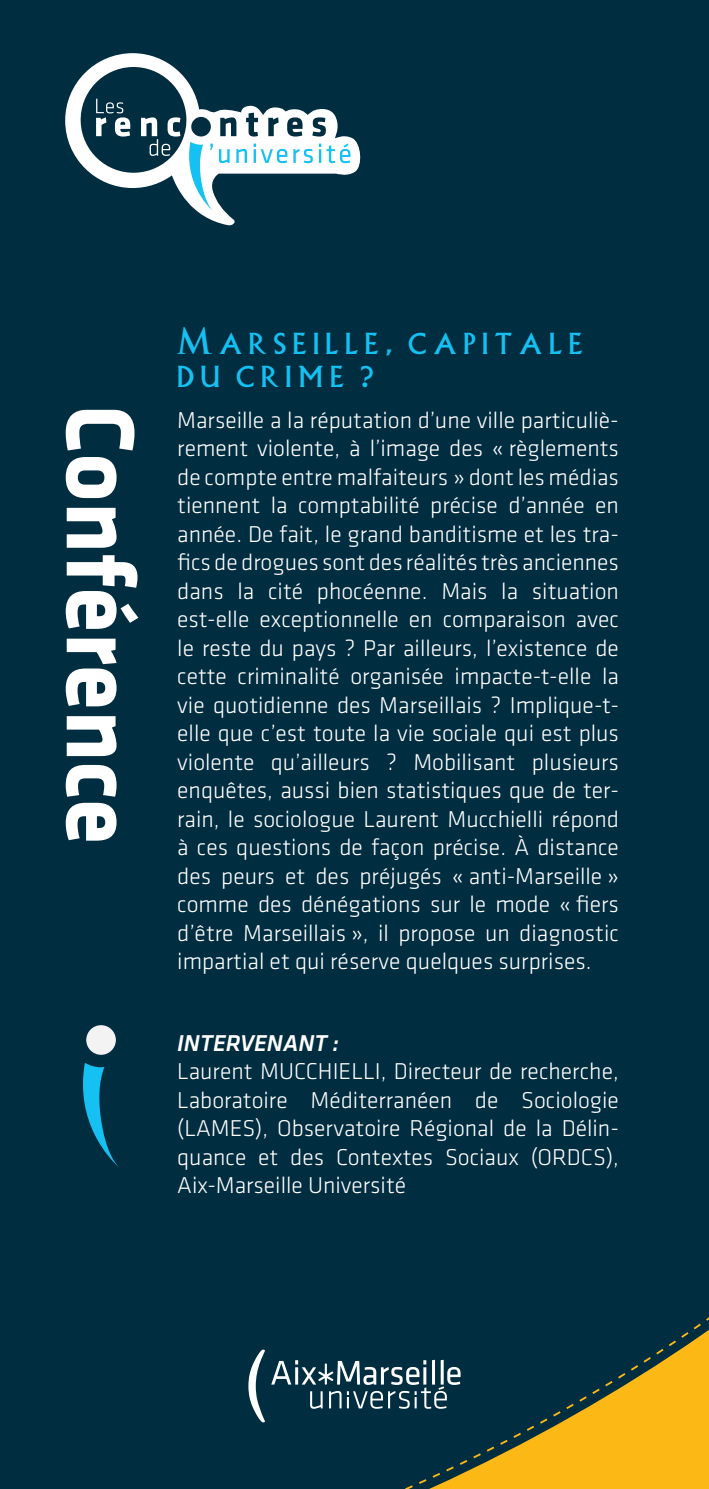
<style>
.page{position:relative;width:709px;height:1489px;background:#fff}
.page>*{position:absolute;margin:0;border:0;box-sizing:border-box;transform-origin:0 0}
.t1{font:27.5px/33px "EPISODE I";letter-spacing:.225em;color:#15c0f2}
.t2{font:300 23.75px/28.5px "Klavika Basic";color:#fff;text-align:justify}
.t3{font:italic 500 23.75px "Klavika Basic";color:#fff}
</style>
<div class="page">
<div style="left:0;top:0;width:709px;height:1488px;background:#002d40"></div>
<svg style="left:65px;top:53px;width:296px;height:173px"></svg>
<svg style="left:80px;top:66px;width:270px;height:146px"></svg>
<svg style="left:66px;top:410px;width:72px;height:430px"></svg>
<svg style="left:271px;top:1317px;width:438px;height:171px"></svg>
<svg style="left:248px;top:1349px;width:17px;height:73px"></svg>
<div style="left:86px;top:1025px;width:30px;height:29px;background:#f3f3f3;border-radius:50%"></div>
<svg style="left:83px;top:1063px;width:35px;height:104px"></svg>
<p class="t1" style="left:177px;top:328px;width:407px">Marseille, capitale du crime ?</p>
<p class="t2" style="left:177px;top:405px;width:443px">Marseille a la réputation d’une ville particuliè&shy;rement violente, à l’image des « règlements de compte entre malfaiteurs » dont les médias tiennent la comptabilité précise d’année en année. De fait, le grand banditisme et les tra&shy;fics de drogues sont des réalités très anciennes dans la cité phocéenne. Mais la situation est-elle exceptionnelle en comparaison avec le reste du pays ? Par ailleurs, l’existence de cette criminalité organisée impacte-t-elle la vie quotidienne des Marseillais ? Implique-t&shy;elle que c’est toute la vie sociale qui est plus violente qu’ailleurs ? Mobilisant plusieurs enquêtes, aussi bien statistiques que de ter&shy;rain, le sociologue Laurent Mucchielli répond à ces questions de façon précise. À distance des peurs et des préjugés « anti-Marseille » comme des dénégations sur le mode « fiers d’être Marseillais », il propose un diagnostic impartial et qui réserve quelques surprises.</p>
<p class="t3" style="left:177px;top:1026px;width:163px">INTERVENANT :</p>
<p class="t2" style="left:177px;top:1056px;width:443px">Laurent MUCCHIELLI, Directeur de recherche, Laboratoire Méditerranéen de Sociologie (LAMES), Observatoire Régional de la Délin&shy;quance et des Contextes Sociaux (ORDCS), Aix-Marseille Université</p>
</div>
